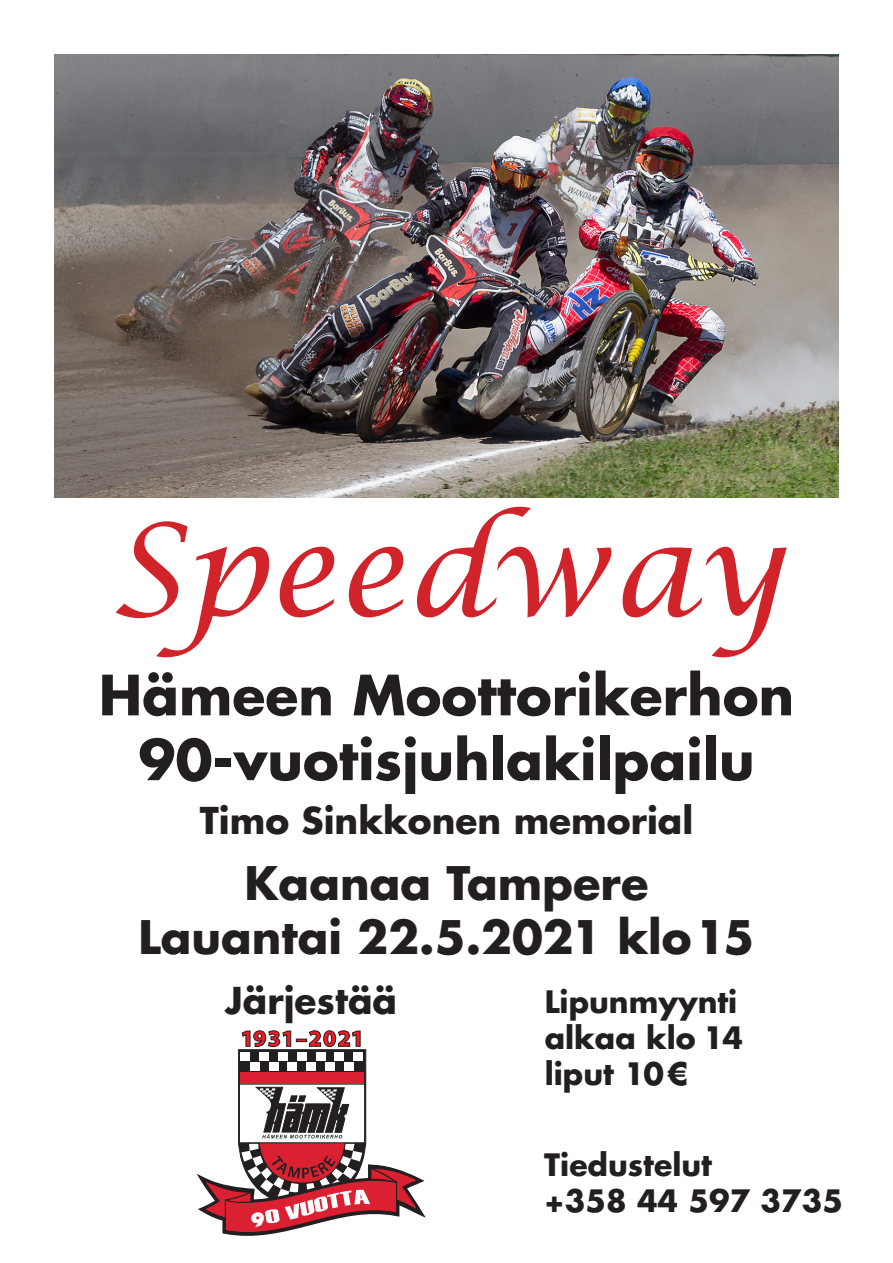
<style>
.page{position:relative;width:893px;height:1263px;background:#fff}
.page>*{position:absolute;margin:0;border:0;box-sizing:border-box;transform-origin:0 0}
.t1{font:italic 127.5px "Lucida Calligraphy";color:#d1232a}
.t2{font:700 54px "Futura";color:#231f20}
.t3{font:700 45px "Futura";color:#231f20}
.t4{font:700 36px "Futura";color:#231f20}
.t5{font:700 30px "Futura";color:#231f20}
</style>
<div class="page">
<img style="left:54px;top:54px;width:785px;height:443px">
<svg style="left:196px;top:1030px;width:230px;height:206px"></svg>
<p class="t1" style="left:108px;top:494px;width:678px">Speedway</p>
<p class="t2" style="left:99px;top:659px;width:697px">Hämeen Moottorikerhon</p>
<p class="t2" style="left:138px;top:724px;width:618px">90-vuotisjuhlakilpailu</p>
<p class="t4" style="left:200px;top:797px;width:495px">Timo Sinkkonen memorial</p>
<p class="t3" style="left:245px;top:853px;width:405px">Kaanaa Tampere</p>
<p class="t3" style="left:139px;top:907px;width:617px">Lauantai 22.5.2021 klo15</p>
<p class="t4" style="left:225px;top:976px;width:173px">Järjestää</p>
<p class="t5" style="left:545px;top:981px;width:194px">Lipunmyynti</p>
<p class="t5" style="left:545px;top:1017px;width:200px">alkaa klo 14</p>
<p class="t5" style="left:545px;top:1053px;width:144px">liput 10€</p>
<p class="t5" style="left:544px;top:1145px;width:169px">Tiedustelut</p>
<p class="t5" style="left:544px;top:1181px;width:300px">+358 44 597 3735</p>
</div>
